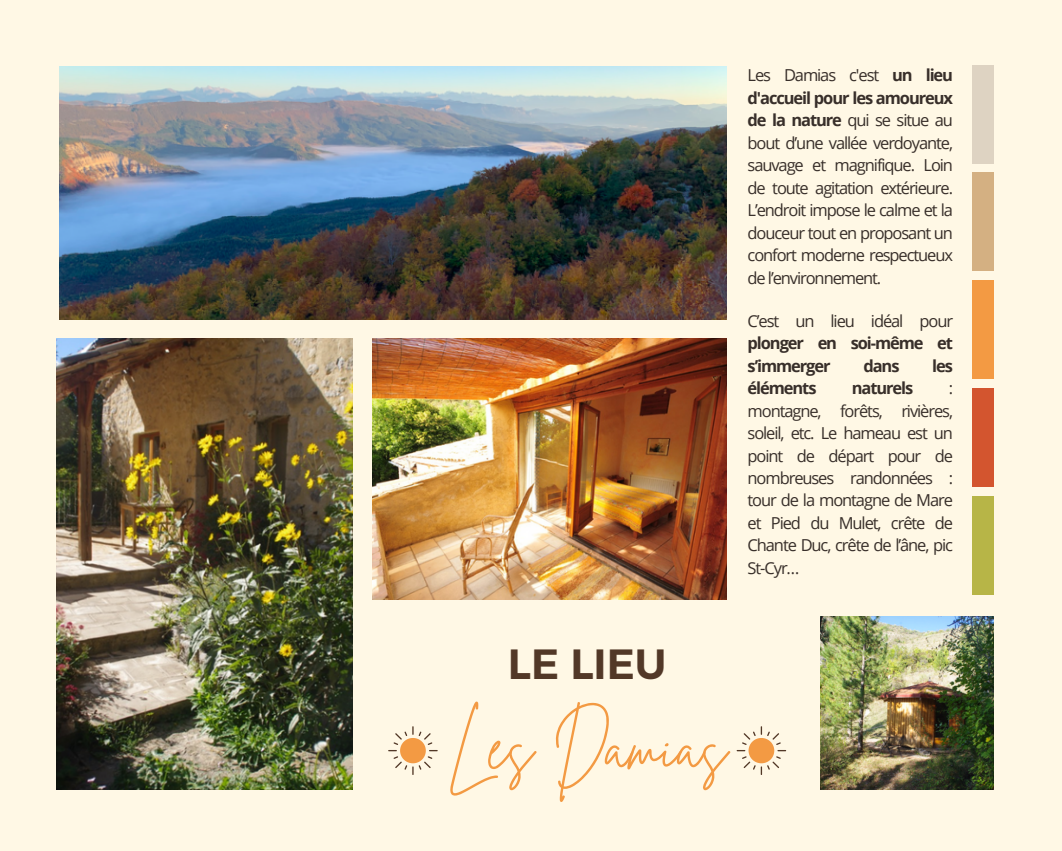
<style>
.page{position:relative;width:1062px;height:851px;background:#fff}
.page>*{position:absolute;margin:0;border:0;box-sizing:border-box;transform-origin:0 0}
.t1{font:63px "Brittany Signature";color:#f39a43}
.t2{font:700 42px "Kief Montaser Semi";color:#523827}
.t3{font:16.5px/22.5px "Open Sans";letter-spacing:-.065em;color:#382f2a;text-align:justify}
.t4{font:700 16.5px/22.5px "Open Sans";letter-spacing:-.065em;color:#382f2a;text-align:justify}
.s1{font-weight:700}
.s2{font-weight:400}
</style>
<div class="page">
<div style="left:0;top:0;width:1062px;height:850px;background:#fff8e5"></div>
<div style="left:972px;top:65px;width:22px;height:98px;background:#ded3c2"></div>
<div style="left:972px;top:172px;width:22px;height:99px;background:#d4b082"></div>
<div style="left:972px;top:280px;width:22px;height:98px;background:#f39a43"></div>
<div style="left:972px;top:388px;width:22px;height:98px;background:#d3552f"></div>
<div style="left:972px;top:496px;width:22px;height:98px;background:#b7b547"></div>
<img style="left:821px;top:617px;width:173px;height:172px">
<svg style="left:388px;top:726px;width:50px;height:48px"></svg>
<svg style="left:737px;top:726px;width:49px;height:48px"></svg>
<img style="left:56px;top:338px;width:296px;height:451px">
<img style="left:59px;top:66px;width:668px;height:253px">
<img style="left:373px;top:338px;width:354px;height:261px">
<p class="t3" style="left:748px;top:64px;width:207px">Les Damias c'est <span class="s1">un lieu d'accueil pour les amoureux de la nature</span> qui se situe au bout d’une vallée verdoyante, sauvage et magnifique. Loin de toute agitation extérieure.<br>L’endroit impose le calme et la douceur tout en proposant un confort moderne respectueux de l’environnement.</p>
<p class="t4" style="left:748px;top:309px;width:207px"><span class="s2">C’est un lieu idéal pour </span>plonger en soi-même et s’immerger</p>
<p class="t4" style="left:863px;top:354px;width:38px">dans</p>
<p class="t4" style="left:932px;top:354px;width:22px">les</p>
<p class="t4" style="left:748px;top:376px;width:70px">éléments</p>
<p class="t4" style="left:852px;top:376px;width:63px">naturels</p>
<p class="t3" style="left:748px;top:376px;width:207px;text-indent:201px">: montagne, forêts, rivières, soleil, etc. Le hameau est un point de départ pour de nombreuses randonnées : tour de la montagne de Mare et Pied du Mulet, crête de Chante Duc, crête de l’âne, pic St-Cyr…</p>
<p class="t2" style="left:508px;top:638px;width:160px">LE LIEU</p>
<p class="t1" style="left:447px;top:705px;width:282px">Les Damias</p>
</div>
